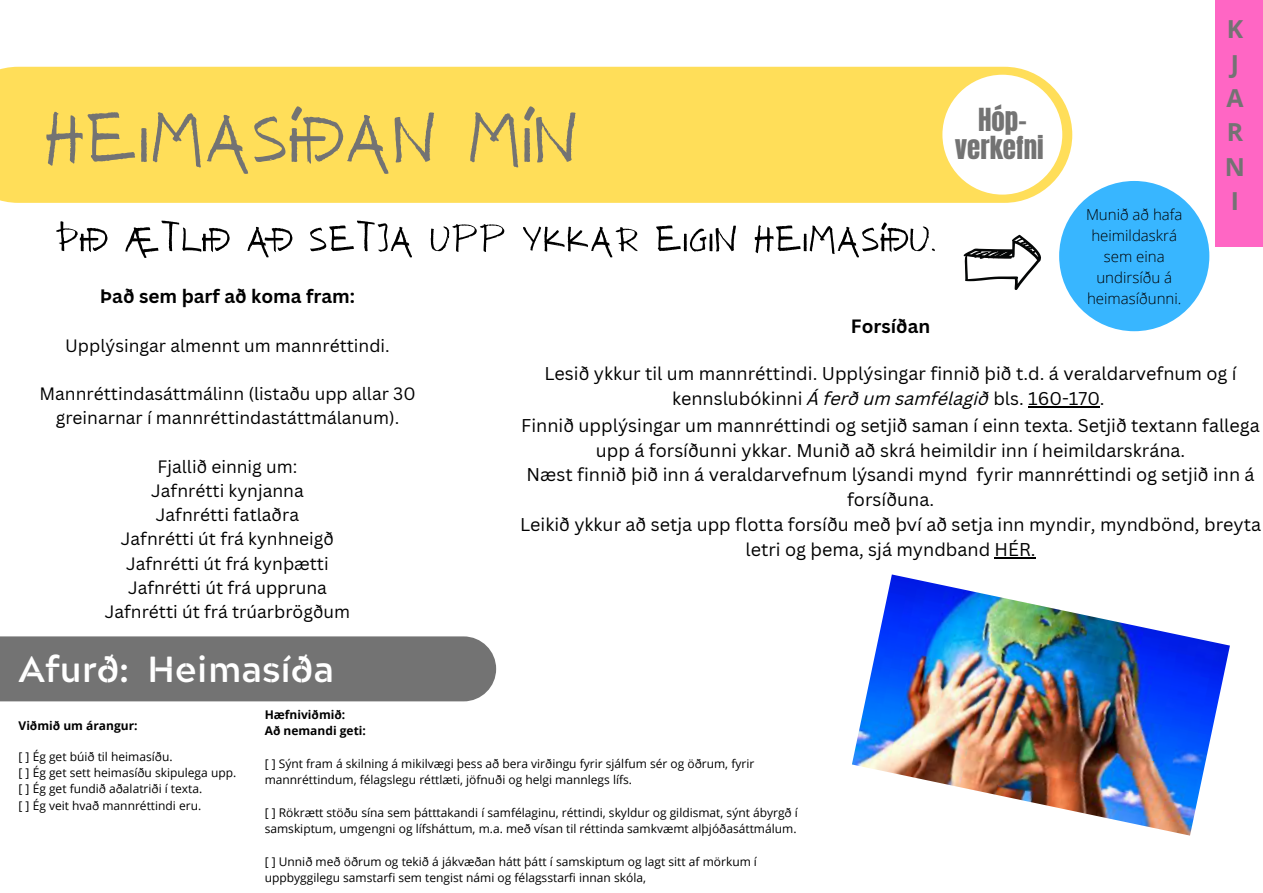
<style>
.page{position:relative;width:1263px;height:893px;background:#fff}
.page>*{position:absolute;margin:0;border:0;box-sizing:border-box;transform-origin:0 0}
.t1{font:100.35px "NF ANTIO Regular";color:#737373}
.t2{font:51.9px "NF ANTIO Regular";color:#000}
.t3{font:700 36.22px "Acherus Militant 1";color:#fff}
.t4{font:27px/27.7px "Anton";color:#737373;text-align:center}
.t5{font:700 24.83px/34.3px "Open Sans";color:#737373}
.t6{font:700 18.9px "Canva Sans";color:#000}
.t7{font:700 18.75px "Canva Sans";color:#000}
.t8{font:18px/24.8px "Canva Sans";color:#000;text-align:center}
.t9{font:17.4px/24.2px "Canva Sans";color:#000;text-align:center}
.t10{font:300 15.08px/20.9px "Open Sans";color:#000;text-align:center}
.t11{font:12px/16.4px "Open Sans";color:#000}
.t12{font:700 12px/16.4px "Open Sans";color:#000}
.s1{font-style:italic}
</style>
<div class="page">
<div style="left:0;top:67px;width:1072px;height:136px;background:#ffde59"></div>
<div style="left:942px;top:75px;width:120px;height:120px;background:#fff;border-radius:50%"></div>
<div style="left:0;top:636px;width:496px;height:65px;background:#737373"></div>
<div style="left:1215px;top:0;width:48px;height:247px;background:#ff66c4"></div>
<img style="left:852px;top:574px;width:378px;height:261px">
<hr style="left:1028px;top:406px;width:72px;height:2px;background:#000">
<hr style="left:995px;top:557px;width:41px;height:1px;background:#000">
<div style="left:1059px;top:181px;width:150px;height:150px;background:#38b6ff;border-radius:50%"></div>
<svg style="left:963px;top:235px;width:78px;height:55px"></svg>
<h3 class="t5" style="left:1225px;top:12px;width:22px">K<br>J<br>A<br>R<br>N<br>I</h3>
<h3 class="t4" style="left:955px;top:106px;width:90px">Hóp&shy;verkefni</h3>
<h1 class="t1" style="left:43px;top:70px;width:537px">Heimasíðan mín</h1>
<p class="t10" style="left:1086px;top:204px;width:98px">Munið að hafa heimildaskrá sem eina undirsíðu á heimasíðunni.</p>
<h2 class="t2" style="left:54px;top:204px;width:883px">Þið ætlið að setja upp ykkar eigin heimasíðu.</h2>
<h3 class="t6" style="left:100px;top:283px;width:257px">Það sem þarf að koma fram:</h3>
<h3 class="t9" style="left:65px;top:333px;width:326px">Upplýsingar almennt um mannréttindi.</h3>
<h3 class="t9" style="left:39px;top:381px;width:378px">Mannréttindasáttmálinn (listaðu upp allar 30 greinarnar í mannréttindastáttmálanum).</h3>
<h3 class="t9" style="left:105px;top:454px;width:247px">Fjallið einnig um:<br>Jafnrétti kynjanna<br>Jafnrétti fatlaðra<br>Jafnrétti út frá kynhneigð<br>Jafnrétti út frá kynþætti<br>Jafnrétti út frá uppruna<br>Jafnrétti út frá trúarbrögðum</h3>
<h3 class="t7" style="left:851px;top:313px;width:81px">Forsíðan</h3>
<h3 class="t8" style="left:544px;top:361px;width:691px">Lesið ykkur til um mannréttindi. Upplýsingar finnið þið t.d. á veraldarvefnum og í kennslubó kinni <span class="s1">Á ferð um samfélagið</span> bls. 160-170.</h3>
<p class="t8" style="left:520px;top:412px;width:742px">Finnið upplýsingar um mannréttindi og setjið saman í einn texta. Setjið textann fallega upp á forsíðunni ykkar. Munið að skrá heimildir inn í heimildarskrána.<br>Næst finnið þið inn á veraldarvefnum lýsandi mynd fyrir mannréttindi og setjið inn á forsíðuna.<br>Leikið ykkur að setja upp flotta forsíðu með því að setja inn myndir, myndbönd, breyta letri og þema, sjá myndband HÉR.</p>
<h3 class="t3" style="left:19px;top:656px;width:317px">Afurð: Heimasíða</h3>
<p class="t12" style="left:19px;top:717px;width:121px">Viðmið um árangur:</p>
<p class="t11" style="left:19px;top:748px;width:219px">[ ] Ég get búið til heimasíðu.<br>[ ] Ég get sett heimasíðu skipulega upp. [ ] Ég get fundið aðalatriði í texta.<br>[ ] Ég veit hvað mannréttindi eru.</p>
<p class="t12" style="left:265px;top:706px;width:103px">Hæfniviðmið:<br>Að nemandi geti:</p>
<p class="t11" style="left:265px;top:755px;width:491px">[ ] Sýnt fram á skilning á mikilvægi þess að bera virðingu fyrir sjálfum sér og öðrum, fyrir mannréttindum, félagslegu réttlæti, jöfnuði og helgi mannlegs lífs.</p>
<p class="t11" style="left:265px;top:804px;width:535px">[ ] Rökrætt stöðu sína sem þátttakandi í samfélaginu, réttindi, skyldur og gildismat, sýnt ábyrgð í samskiptum, umgengni og lífsháttum, m.a. með vísan til réttinda samkvæmt alþjóðasáttmálum.</p>
<p class="t11" style="left:265px;top:853px;width:494px">[ ] Unnið með öðrum og tekið á jákvæðan hátt þátt í samskiptum og lagt sitt af mörkum í uppbyggilegu samstarfi sem tengist námi og félagsstarfi innan skóla,</p>
</div>
